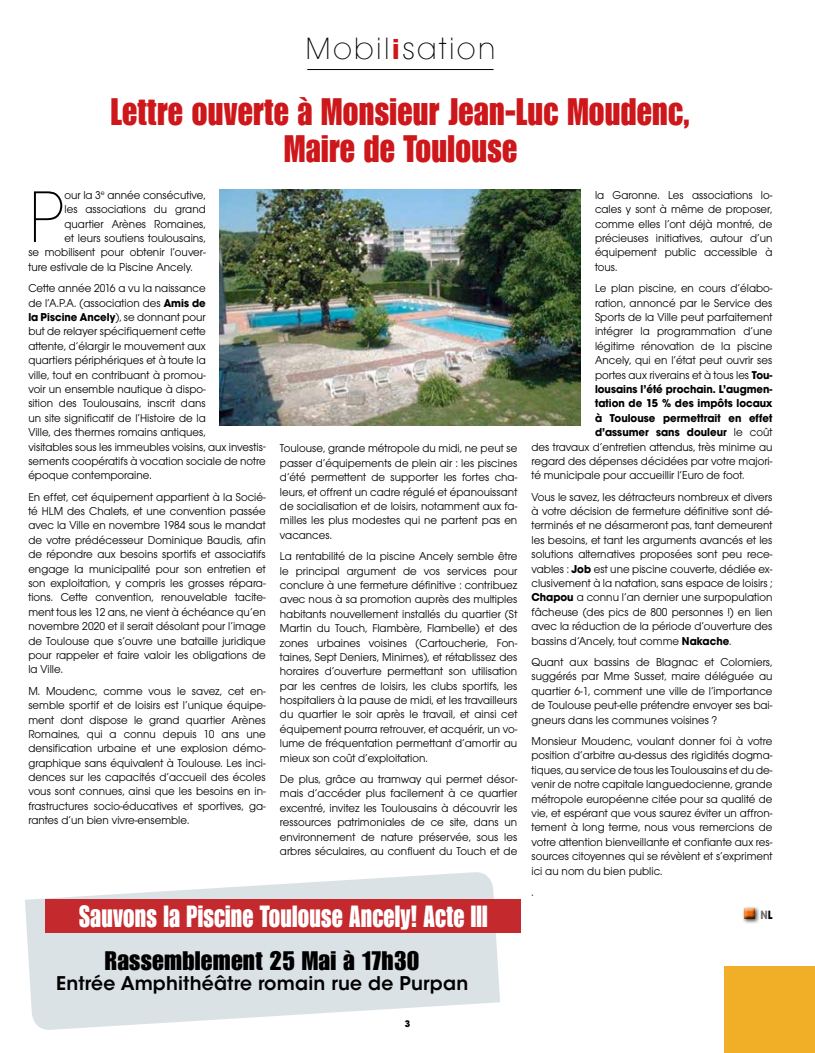
<style>
.page{position:relative;width:815px;height:1053px;background:#fff}
.page>*{position:absolute;margin:0;border:0;box-sizing:border-box;transform-origin:0 0}
.t1{font:200 75.88px "Avant Garde Gothic Itc T";color:#000;scale:.96 1}
.t2{font:37.5px/37.5px "Impact LT Std";letter-spacing:.01em;color:#cd171a;text-align:center;scale:.9 1}
.t3{font:30px "Impact LT Std";letter-spacing:.01em;color:#fff;scale:.82 1}
.t4{font:200 30px "Avant Garde IT Cby BT";letter-spacing:.1em;color:#000}
.t5{font:26.25px "Impact LT Std";letter-spacing:.01em;color:#000}
.t6{font:600 18.75px "ITC Avant Garde Std";letter-spacing:.01em;color:#000}
.t7{font:11.88px/14.4px "Avant Garde Gothic Itc T";color:#000;text-align:justify;scale:.96 1}
.t8{font:700 11.88px "Avant Garde Gothic Itc T";color:#000;scale:.96 1}
.t9{font:700 11.25px "ITC Avant Garde Std";color:#706f6f;scale:.86 1}
.t10{font:700 10px "Avant Garde Gothic Itc T";color:#000}
.s1{font-family:"Avant Garde Gothic Itc T";font-weight:700;color:#cd171a}
.s2{font-weight:700}
.s3{font-weight:400}
.s4{color:#000}
</style>
<div class="page">
<div style="left:725px;top:966px;width:90px;height:86px;background:#f0af26"></div>
<svg style="left:25px;top:872px;width:475px;height:158px;fill:#dbe2e6"></svg>
<hr style="left:307px;top:69px;width:187px;height:1px;background:#000">
<div style="left:46px;top:899px;width:475px;height:34px;background:#c4292e"></div>
<div style="left:742px;top:905px;width:18px;height:19px;background:#000;opacity:.75"></div>
<div style="left:742px;top:906px;width:14px;height:12px;background:#f7f7f7"></div>
<div style="left:742px;top:907px;width:14px;height:12px;background:#000;opacity:.75"></div>
<img style="left:220px;top:189px;width:361px;height:236px">
<h3 class="t4" style="left:306px;top:30px;width:191px">Mobil<span class="s1">i</span>sation</h3>
<h2 class="t2" style="left:111px;top:92px;width:646px">Lettre ouverte à Monsieur Jean-Luc Moudenc,<br>Maire de Toulouse</h2>
<h1 class="t1" style="left:28px;top:172px;width:39px">P</h1>
<p class="t7" style="left:64px;top:187px;width:149px">our la 3<sup>e</sup> année consécutive,</p>
<p class="t7" style="left:64px;top:202px;width:149px">les associations du grand</p>
<p class="t7" style="left:64px;top:216px;width:149px">quartier Arènes Romaines,</p>
<p class="t7" style="left:64px;top:231px;width:149px">et leurs soutiens toulousains,</p>
<p class="t7" style="left:28px;top:245px;width:186px">se mobilisent pour obtenir l’ouver-</p>
<p class="t7" style="left:28px;top:259px;width:173px">ture estivale de la Piscine Ancely.</p>
<p class="t7" style="left:28px;top:281px;width:249px;text-align:left">Cette année 2016 a vu la naissance<br>de l’A.P.A. (association des <span class="s2">Amis de<br>la Piscine Ancely</span>), se donnant pour<br>but de relayer spécifiquement cette<br>attente, d’élargir le mouvement aux<br>quartiers périphériques et à toute la<br>ville, tout en contribuant à promou-<br>voir un ensemble nautique à dispo-<br>sition des Toulousains, inscrit dans<br>un site significatif de l’Histoire de la<br>Ville, des thermes romains antiques,<br>visitables sous les immeubles voisins, aux investis&shy;sements coopératifs à vocation sociale de notre époque contemporaine.</p>
<p class="t7" style="left:28px;top:489px;width:249px">En effet, cet équipement appartient à la Socié&shy;té HLM des Chalets, et une convention passée avec la Ville en novembre 1984 sous le mandat de votre prédécesseur Dominique Baudis, afin de répondre aux besoins sportifs et associatifs engage la municipalité pour son entretien et son exploitation, y compris les grosses répara&shy;tions. Cette convention, renouvelable tacite&shy;ment tous les 12 ans, ne vient à échéance qu’en novembre 2020 et il serait désolant pour l’image de Toulouse que s’ouvre une bataille juridique pour rappeler et faire valoir les obligations de la Ville.</p>
<p class="t7" style="left:28px;top:683px;width:249px">M. Moudenc, comme vous le savez, cet en&shy;semble sportif et de loisirs est l’unique équipe&shy;ment dont dispose le grand quartier Arènes Romaines, qui a connu depuis 10 ans une densification urbaine et une explosion démo&shy;graphique sans équivalent à Toulouse. Les inci&shy;dences sur les capacités d’accueil des écoles vous sont connues, ainsi que les besoins en in&shy;frastructures socio-éducatives et sportives, ga&shy;rantes d’un bien vivre-ensemble.</p>
<p class="t7" style="left:280px;top:441px;width:249px">Toulouse, grande métropole du midi, ne peut se passer d’équipements de plein air : les piscines d’été permettent de supporter les fortes cha&shy;leurs, et offrent un cadre régulé et épanouissant de socialisation et de loisirs, notamment aux fa&shy;milles les plus modestes qui ne partent pas en vacances.</p>
<p class="t7" style="left:280px;top:549px;width:249px">La rentabilité de la piscine Ancely semble être le principal argument de vos services pour conclure à une fermeture définitive : contribuez avec nous à sa promotion auprès des multiples habitants nouvellement installés du quartier (St Martin du Touch, Flambère, Flambelle) et des zones urbaines voisines (Cartoucherie, Fon&shy;taines, Sept Deniers, Minimes), et rétablissez des horaires d’ouverture permettant son utilisation par les centres de loisirs, les clubs sportifs, les hospitaliers à la pause de midi, et les travailleurs du quartier le soir après le travail, et ainsi cet équipement pourra retrouver, et acquérir, un vo&shy;lume de fréquentation permettant d’amortir au mieux son coût d’exploitation.</p>
<p class="t7" style="left:280px;top:771px;width:249px">De plus, grâce au tramway qui permet désor&shy;mais d’accéder plus facilement à ce quartier excentré, invitez les Toulousains à découvrir les ressources patrimoniales de ce site, dans un environnement de nature préservée, sous les arbres séculaires, au confluent du Touch et de</p>
<h3 class="t3" style="left:79px;top:899px;width:500px">Sauvons la Piscine Toulouse Ancely! Acte III</h3>
<h3 class="t5" style="left:105px;top:945px;width:316px">Rassemblement 25 Mai à 17h30</h3>
<h3 class="t6" style="left:56px;top:971px;width:414px">Entrée Amphithéâtre romain rue de Purpan</h3>
<p class="t10" style="left:405px;top:1017px;width:7px">3</p>
<p class="t7" style="left:595px;top:187px;width:186px">la Garonne. Les associations lo&shy;cales y sont à même de proposer, comme elles l’ont déjà montré, de précieuses initiatives, autour d’un équipement public accessible à tous.</p>
<p class="t7" style="left:595px;top:281px;width:186px">Le plan piscine, en cours d’élabo-</p>
<p class="t7" style="left:595px;top:295px;width:186px">ration, annoncé par le Service des</p>
<p class="t7" style="left:595px;top:310px;width:186px">Sports de la Ville peut parfaitement</p>
<p class="t7" style="left:595px;top:324px;width:186px">intégrer la programmation d’une</p>
<p class="t7" style="left:595px;top:338px;width:186px">légitime rénovation de la piscine</p>
<p class="t7" style="left:595px;top:353px;width:186px">Ancely, qui en l’état peut ouvrir ses</p>
<p class="t7" style="left:595px;top:367px;width:186px">portes aux riverains et à tous les <span class="s2">Tou-</span></p>
<p class="t8" style="left:595px;top:382px;width:186px">lousains l’été prochain. L’augmen-</p>
<p class="t8" style="left:595px;top:396px;width:186px">tation de 15 % des impôts locaux</p>
<p class="t8" style="left:595px;top:410px;width:186px">à Toulouse permettrait en effet</p>
<p class="t8" style="left:595px;top:425px;width:186px">d’assumer sans douleur <span class="s3">le coût</span></p>
<p class="t7" style="left:531px;top:439px;width:253px">des travaux d’entretien attendus, très minime au</p>
<p class="t7" style="left:531px;top:453px;width:252px">regard des dépenses décidées par votre majori-</p>
<p class="t7" style="left:531px;top:468px;width:223px">té municipale pour accueillir l’Euro de foot.</p>
<p class="t7" style="left:531px;top:489px;width:253px">Vous le savez, les détracteurs nombreux et divers à votre décision de fermeture définitive sont dé&shy;terminés et ne désarmeront pas, tant demeurent les besoins, et tant les arguments avancés et les solutions alternatives proposées sont peu rece&shy;vables : <span class="s2">Job</span> est une piscine couverte, dédiée ex&shy;clusivement à la natation, sans espace de loisirs ; <span class="s2">Chapou</span> a connu l’an dernier une surpopulation fâcheuse (des pics de 800 personnes !) en lien avec la réduction de la période d’ouverture des bassins d’Ancely, tout comme <span class="s2">Nakache</span>.</p>
<p class="t7" style="left:531px;top:654px;width:252px">Quant aux bassins de Blagnac et Colomiers, suggérés par Mme Susset, maire déléguée au quartier 6-1, comment une ville de l’importance de Toulouse peut-elle prétendre envoyer ses bai&shy;gneurs dans les communes voisines ?</p>
<p class="t7" style="left:531px;top:733px;width:253px">Monsieur Moudenc, voulant donner foi à votre position d’arbitre au-dessus des rigidités dogma&shy;tiques, au service de tous les Toulousains et du de&shy;venir de notre capitale languedocienne, grande métropole européenne citée pour sa qualité de vie, et espérant que vous saurez éviter un affron&shy;tement à long terme, nous vous remercions de votre attention bienveillante et confiante aux res&shy;sources citoyennes qui se révèlent et s’expriment ici au nom du bien public.</p>
<p class="t7" style="left:531px;top:884px;width:4px">.</p>
<p class="t9" style="left:760px;top:907px;width:16px">N<span class="s4">L</span></p>
</div>
